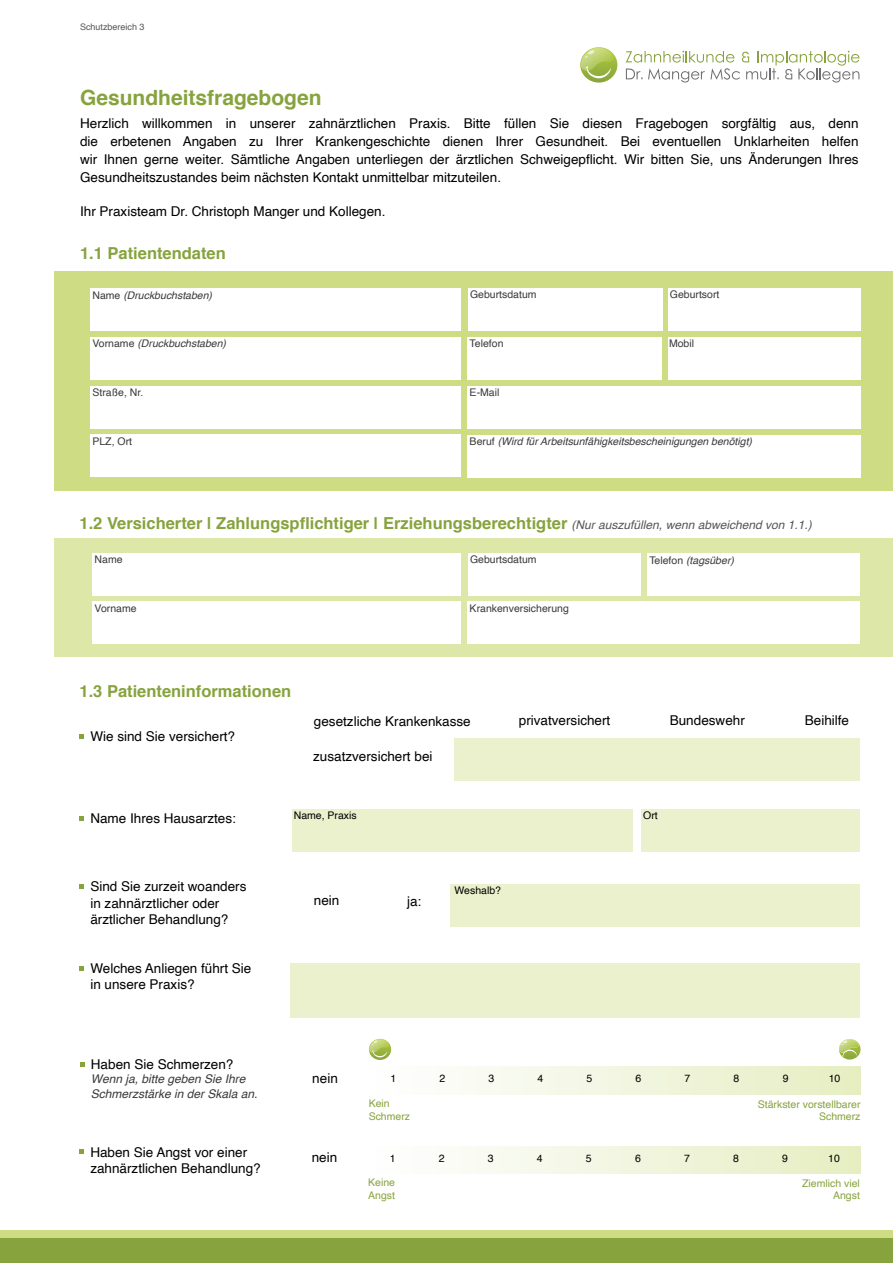
<style>
.page{position:relative;width:893px;height:1263px;background:#fff}
.page>*{position:absolute;margin:0;border:0;box-sizing:border-box;transform-origin:0 0}
.t1{font:700 21px "Helvetica";color:#87a33e}
.t2{font:700 16.5px "Helvetica";color:#87a33e}
.t3{font:13.5px/16.2px "Helvetica";color:#000}
.t4{font:italic 12px/14.4px "Helvetica";color:#3a3a39}
.t5{font:italic 10.5px "Helvetica";color:#3a3a39}
.t6{font:10.5px "Helvetica";color:#3a3a39}
.t7{font:10.5px/12.6px "Helvetica";color:#87a33e}
.t8{font:10.5px "Helvetica";color:#000}
.t9{font:9px "Helvetica";color:#565655}
.s1{font-style:normal}
.s2{font-weight:400;font-style:italic;font-size:12px;color:#565655}
</style>
<div class="page">
<div style="left:54px;top:271px;width:839px;height:219px;background:#cedd83"></div>
<div style="left:0;top:1230px;width:893px;height:25px;background:#cedd83"></div>
<div style="left:0;top:1238px;width:893px;height:25px;background:#87a33e"></div>
<div style="left:90px;top:288px;width:371px;height:43px;background:#fff"></div>
<div style="left:90px;top:337px;width:371px;height:42px;background:#fff"></div>
<div style="left:90px;top:386px;width:371px;height:42px;background:#fff"></div>
<div style="left:90px;top:434px;width:371px;height:43px;background:#fff"></div>
<div style="left:468px;top:288px;width:194px;height:43px;background:#fff"></div>
<div style="left:467px;top:337px;width:195px;height:42px;background:#fff"></div>
<div style="left:467px;top:386px;width:394px;height:42px;background:#fff"></div>
<div style="left:467px;top:435px;width:394px;height:42px;background:#fff"></div>
<div style="left:668px;top:288px;width:193px;height:42px;background:#fff"></div>
<div style="left:668px;top:337px;width:193px;height:42px;background:#fff"></div>
<div style="left:54px;top:538px;width:839px;height:119px;background:#dce7a8"></div>
<div style="left:92px;top:553px;width:369px;height:42px;background:#fff"></div>
<div style="left:92px;top:602px;width:369px;height:42px;background:#fff"></div>
<div style="left:468px;top:553px;width:173px;height:42px;background:#fff"></div>
<div style="left:647px;top:553px;width:213px;height:42px;background:#fff"></div>
<div style="left:467px;top:602px;width:393px;height:42px;background:#fff"></div>
<div style="left:292px;top:809px;width:340px;height:42px;background:#ebf1cd"></div>
<div style="left:641px;top:809px;width:219px;height:42px;background:#ebf1cd"></div>
<div style="left:450px;top:884px;width:410px;height:42px;background:#ebf1cd"></div>
<div style="left:291px;top:963px;width:569px;height:54px;background:#ebf1cd"></div>
<svg style="left:80px;top:816px;width:4px;height:5px"></svg>
<svg style="left:80px;top:884px;width:4px;height:5px"></svg>
<svg style="left:80px;top:966px;width:4px;height:4px"></svg>
<svg style="left:80px;top:734px;width:4px;height:5px"></svg>
<div style="left:369px;top:1067px;width:492px;height:27px;background:linear-gradient(to right,#fff,#e6eec2)"></div>
<svg style="left:80px;top:1062px;width:5px;height:4px"></svg>
<svg style="left:369px;top:1039px;width:22px;height:21px"></svg>
<svg style="left:839px;top:1039px;width:22px;height:20px"></svg>
<div style="left:455px;top:738px;width:405px;height:42px;background:#ebf1cd"></div>
<svg style="left:580px;top:47px;width:37px;height:36px"></svg>
<svg style="left:626px;top:51px;width:233px;height:32px"></svg>
<div style="left:368px;top:1146px;width:492px;height:28px;background:linear-gradient(to right,#fff,#e6eec3)"></div>
<svg style="left:80px;top:1150px;width:4px;height:4px"></svg>
<p class="t9" style="left:80px;top:20px;width:66px">Schutzbereich 3</p>
<h1 class="t1" style="left:80px;top:81px;width:243px">Gesundheitsfragebogen</h1>
<p class="t3" style="left:80px;top:114px;width:780px;line-height:18px;text-align:justify">Herzlich willkommen in unserer zahnärztlichen Praxis. Bitte füllen Sie diesen Fragebogen sorgfältig aus, denn die erbetenen Angaben zu Ihrer Krankengeschichte dienen Ihrer Gesundheit. Bei eventuellen Unklarheiten helfen wir Ihnen gerne weiter. Sämtliche Angaben unterliegen der ärztlichen Schweigepflicht. Wir bitten Sie, uns Änderungen Ihres Gesundheitszustandes beim nächsten Kontakt unmittelbar mitzuteilen.</p>
<p class="t3" style="left:80px;top:204px;width:307px">Ihr Praxisteam Dr. Christoph Manger und Kollegen.</p>
<p class="t2" style="left:80px;top:240px;width:147px">1.1 Patientendaten</p>
<p class="t5" style="left:92px;top:287px;width:121px"><span class="s1">Name</span> (Druckbuchstaben)</p>
<p class="t5" style="left:92px;top:335px;width:135px"><span class="s1">Vorname</span> (Druckbuchstaben)</p>
<p class="t6" style="left:92px;top:384px;width:52px">Straße, Nr.</p>
<p class="t6" style="left:92px;top:433px;width:41px">PLZ, Ort</p>
<p class="t6" style="left:470px;top:286px;width:68px">Geburtsdatum</p>
<p class="t6" style="left:470px;top:335px;width:35px">Telefon</p>
<p class="t6" style="left:470px;top:384px;width:31px">E-Mail</p>
<p class="t6" style="left:670px;top:286px;width:51px">Geburtsort</p>
<p class="t6" style="left:669px;top:335px;width:27px">Mobil</p>
<p class="t5" style="left:470px;top:432px;width:284px"><span class="s1">Beruf</span> (Wird für Arbeitsunfähigkeitsbescheinigungen benötigt)</p>
<p class="t2" style="left:80px;top:510px;width:734px">1.2 Versicherter | Zahlungspflichtiger | Erziehungsberechtigter <span class="s2">(Nur auszufüllen, wenn abweichend von 1.1.)</span></p>
<p class="t6" style="left:95px;top:551px;width:30px">Name</p>
<p class="t6" style="left:470px;top:551px;width:68px">Geburtsdatum</p>
<p class="t5" style="left:649px;top:552px;width:86px"><span class="s1">Telefon</span> (tagsüber)</p>
<p class="t6" style="left:470px;top:600px;width:101px">Krankenversicherung</p>
<p class="t6" style="left:95px;top:600px;width:44px">Vorname</p>
<p class="t2" style="left:80px;top:678px;width:213px">1.3 Patienteninformationen</p>
<p class="t3" style="left:90px;top:729px;width:146px">Wie sind Sie versichert?</p>
<p class="t3" style="left:314px;top:713px;width:158px">gesetzliche Krankenkasse</p>
<p class="t3" style="left:519px;top:712px;width:93px">privatversichert</p>
<p class="t3" style="left:805px;top:712px;width:46px">Beihilfe</p>
<p class="t3" style="left:313px;top:749px;width:121px">zusatzversichert bei</p>
<p class="t3" style="left:670px;top:712px;width:77px">Bundeswehr</p>
<p class="t3" style="left:90px;top:811px;width:147px">Name Ihres Hausarztes:</p>
<p class="t8" style="left:294px;top:807px;width:65px">Name, Praxis</p>
<p class="t8" style="left:643px;top:807px;width:16px">Ort</p>
<p class="t3" style="left:90px;top:879px;width:158px">Sind Sie zurzeit woanders in zahnärztlicher oder ärztlicher Behandlung?</p>
<p class="t8" style="left:455px;top:882px;width:48px">Weshalb?</p>
<p class="t3" style="left:314px;top:892px;width:27px">nein</p>
<p class="t3" style="left:407px;top:893px;width:16px">ja:</p>
<p class="t3" style="left:90px;top:961px;width:163px">Welches Anliegen führt Sie in unsere Praxis?</p>
<p class="t3" style="left:91px;top:1056px;width:144px">Haben Sie Schmerzen?</p>
<p class="t4" style="left:91px;top:1072px;width:168px">Wenn ja, bitte geben Sie Ihre<br>Schmerzstärke in der Skala an.</p>
<p class="t8" style="left:390px;top:1070px;width:7px">1</p>
<p class="t8" style="left:439px;top:1070px;width:7px">2</p>
<p class="t8" style="left:488px;top:1070px;width:7px">3</p>
<p class="t8" style="left:537px;top:1070px;width:7px">4</p>
<p class="t8" style="left:586px;top:1070px;width:7px">5</p>
<p class="t8" style="left:636px;top:1070px;width:7px">6</p>
<p class="t8" style="left:685px;top:1070px;width:7px">7</p>
<p class="t8" style="left:734px;top:1070px;width:7px">8</p>
<p class="t8" style="left:783px;top:1070px;width:7px">9</p>
<p class="t8" style="left:829px;top:1070px;width:13px">10</p>
<p class="t7" style="left:369px;top:1097px;width:43px">Kein<br>Schmerz</p>
<p class="t7" style="left:758px;top:1098px;width:104px;text-align:right">Stärkster vorstellbarer<br>Schmerz</p>
<p class="t3" style="left:312px;top:1070px;width:27px">nein</p>
<p class="t3" style="left:90px;top:1144px;width:172px">Haben Sie Angst vor einer zahnärztlichen Behandlung?</p>
<p class="t8" style="left:390px;top:1150px;width:7px">1</p>
<p class="t8" style="left:439px;top:1150px;width:7px">2</p>
<p class="t8" style="left:488px;top:1150px;width:7px">3</p>
<p class="t8" style="left:537px;top:1150px;width:7px">4</p>
<p class="t8" style="left:586px;top:1150px;width:7px">5</p>
<p class="t8" style="left:635px;top:1150px;width:7px">6</p>
<p class="t8" style="left:684px;top:1150px;width:7px">7</p>
<p class="t8" style="left:733px;top:1150px;width:7px">8</p>
<p class="t8" style="left:782px;top:1150px;width:7px">9</p>
<p class="t8" style="left:828px;top:1150px;width:13px">10</p>
<p class="t7" style="left:368px;top:1177px;width:28px">Keine<br>Angst</p>
<p class="t7" style="left:802px;top:1177px;width:59px;text-align:right">Ziemlich viel<br>Angst</p>
<p class="t3" style="left:312px;top:1149px;width:27px">nein</p>
</div>
